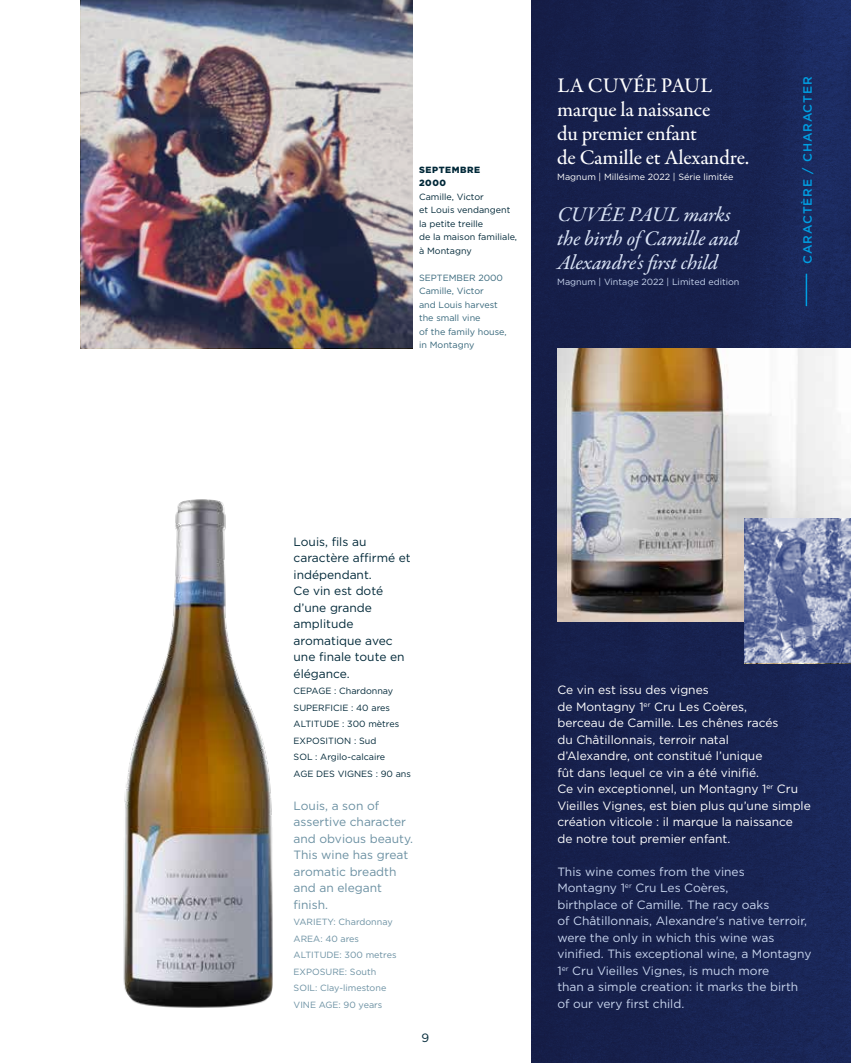
<style>
.page{position:relative;width:851px;height:1063px;background:#fff}
.page>*{position:absolute;margin:0;border:0;box-sizing:border-box;transform-origin:0 0}
.t1{font:500 21px/24px "Garamond Premr Pro";letter-spacing:-.01em;color:#fff}
.t2{font:21px/24px "Garamond Premr Pro Med It";letter-spacing:-.01em;color:#d7e1f4}
.t3{font:12px/16.5px "Gotham";color:#fff}
.t4{font:12px/16.5px "Gotham";color:#c8d5ee}
.t5{font:12px/16.5px "Gotham";color:#002838}
.t6{font:12px/16.5px "Gotham";color:#6b90a2}
.t7{font:500 12px "Gotham";letter-spacing:.075em;color:#009fe3}
.t8{font:9px/16.5px "Gotham";color:#002838}
.t9{font:9px/16.5px "Gotham";color:#6b90a2}
.t10{font:9px/13.5px "Gotham";color:#36667a}
.t11{font:9px "Gotham";color:#fff}
.t12{font:9px "Gotham";color:#c8d5ee}
.t13{font:900 9px/13.5px "Gotham";letter-spacing:.06em;color:#002838}
</style>
<div class="page">
<img style="left:531px;top:0;width:319px;height:1063px">
<hr style="left:805px;top:274px;width:2px;height:32px;background:#009fe3">
<img style="left:557px;top:349px;width:293px;height:272px">
<img style="left:123px;top:499px;width:150px;height:509px">
<svg style="left:744px;top:518px;width:106px;height:145px;background:#7d88af"></svg>
<img style="left:81px;top:0;width:331px;height:348px">
<p class="t13" style="left:419px;top:163px;width:62px">SEPTEMBRE<br>2000</p>
<p class="t8" style="left:419px;top:190px;width:100px;line-height:13.5px">Camille, Victor<br>et Louis vendangent la petite treille<br>de la maison familiale, à Montagny</p>
<p class="t10" style="left:419px;top:271px;width:89px">SEPTEMBER 2000<br>Camille, Victor<br>and Louis harvest the small vine<br>of the family house, in Montagny</p>
<h1 class="t1" style="left:557px;top:74px;width:193px">LA CUVÉE PAUL marque la naissance<br>du premier enfant<br>de Camille et Alexandre.</h1>
<p class="t11" style="left:557px;top:171px;width:178px">Magnum | Millésime 2022 | Série limitée</p>
<h1 class="t2" style="left:557px;top:203px;width:183px">CUVÉE PAUL marks the birth of Camille and<br>Alexandre's first child</h1>
<p class="t12" style="left:557px;top:276px;width:184px">Magnum | Vintage 2022 | Limited edition</p>
<p class="t7" style="left:799px;top:264px;width:189px;rotate:-90deg">CARACTÈRE / CHARACTER</p>
<p class="t5" style="left:293px;top:533px;width:119px">Louis, fils au caractère affirmé et indépendant.<br>Ce vin est doté d’une grande amplitude aromatique avec une finale toute en élégance.</p>
<p class="t8" style="left:293px;top:683px;width:119px">CEPAGE : Chardonnay<br>SUPERFICIE : 40 ares<br>ALTITUDE : 300 mètres<br>EXPOSITION : Sud<br>SOL : Argilo-calcaire<br>AGE DES VIGNES : 90 ans</p>
<p class="t6" style="left:293px;top:797px;width:121px">Louis, a son of assertive character and obvious beauty.<br>This wine has great aromatic breadth and an elegant finish.</p>
<p class="t9" style="left:293px;top:914px;width:104px">VARIETY: Chardonnay<br>AREA: 40 ares<br>ALTITUDE: 300 metres<br>EXPOSURE: South<br>SOIL: Clay-limestone<br>VINE AGE: 90 years</p>
<p class="t5" style="left:421px;top:1029px;width:9px">9</p>
<p class="t3" style="left:557px;top:681px;width:255px">Ce vin est issu des vignes<br>de Montagny 1<sup>er</sup> Cru Les Coères,<br>berceau de Camille. Les chênes racés<br>du Châtillonnais, terroir natal<br>d’Alexandre, ont constitué l’unique<br>fût dans lequel ce vin a été vinifié.<br>Ce vin exceptionnel, un Montagny 1<sup>er</sup> Cru Vieilles Vignes, est bien plus qu’une simple création viticole : il marque la naissance de notre tout premier enfant.</p>
<p class="t4" style="left:557px;top:863px;width:256px">This wine comes from the vines<br>Montagny 1<sup>er</sup> Cru Les Coères,<br>birthplace of Camille. The racy oaks<br>of Châtillonnais, Alexandre's native terroir, were the only in which this wine was vinified. This exceptional wine, a Montagny 1<sup>er</sup> Cru Vieilles Vignes, is much more<br>than a simple creation: it marks the birth of our very first child.</p>
</div>
